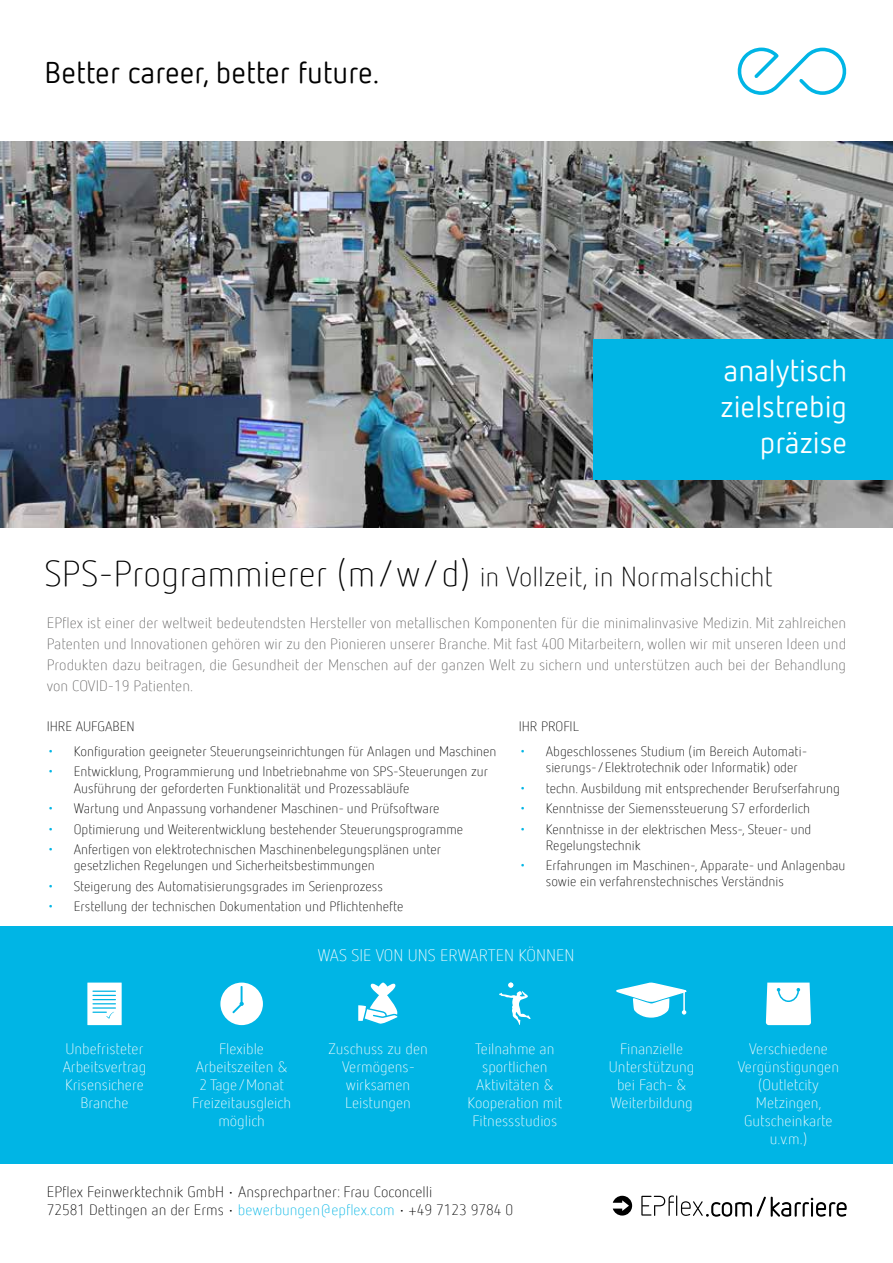
<style>
.page{position:relative;width:893px;height:1263px;background:#fff}
.page>*{position:absolute;margin:0;border:0;box-sizing:border-box;transform-origin:0 0}
.t1{font:30px/36px "Netto Offc Pro";color:#fff;text-align:right}
.t2{font:30px "Netto Offc Pro";color:#000}
.t3{font:300 27px "Netto Offc Pro";color:#000}
.t4{font:300 16.5px "Netto Offc Pro";color:#fff}
.t5{font:300 15px/21px "Netto Offc Pro";color:#646363;text-align:justify}
.t6{font:300 15px/18px "Netto Offc Pro";color:#fff;text-align:center}
.t7{font:300 15px/18px "Netto Offc Pro";color:#000}
.t8{font:15px "Netto Offc Pro";color:#00b5e5}
.t9{font:300 13.5px/16.2px "Netto Offc Pro";color:#000}
.s1{font-size:36px}
.s2{font-size:13.5px}
.s3{color:#00b5e5}
</style>
<div class="page">
<svg style="left:737px;top:48px;width:110px;height:47px"></svg>
<div style="left:0;top:926px;width:893px;height:237px;background:#00b5e5"></div>
<svg style="left:87px;top:982px;width:35px;height:43px;background:#d9f3fa"></svg>
<svg style="left:220px;top:982px;width:43px;height:43px"></svg>
<svg style="left:358px;top:982px;width:40px;height:42px"></svg>
<svg style="left:499px;top:982px;width:32px;height:43px"></svg>
<svg style="left:766px;top:982px;width:45px;height:43px;background:#ebf9fc"></svg>
<svg style="left:641px;top:1195px;width:205px;height:21px"></svg>
<svg style="left:613px;top:1196px;width:19px;height:19px"></svg>
<svg style="left:616px;top:982px;width:71px;height:36px"></svg>
<img style="left:0;top:141px;width:893px;height:386px">
<div style="left:594px;top:339px;width:299px;height:140px;background:#00b5e5"></div>
<h1 class="t2" style="left:45px;top:53px;width:336px">Better career, better future.</h1>
<h1 class="t1" style="left:720px;top:351px;width:128px">analytisch zielstrebig präzise</h1>
<h2 class="t3" style="left:45px;top:560px;width:730px"><span class="s1">SPS-Programmierer (m/w/d)</span> in Vollzeit, in Normalschicht</h2>
<p class="t5" style="left:47px;top:612px;width:801px">EPflex ist einer der weltweit bedeutendsten Hersteller von metallischen Komponenten für die minimalinvasive Medizin. Mit zahlreichen Patenten und Innovationen gehören wir zu den Pionieren unserer Branche. Mit fast 400 Mitarbeitern, wollen wir mit unseren Ideen und Produkten dazu beitragen, die Gesundheit der Menschen auf der ganzen Welt zu sichern und unterstützen auch bei der Behandlung von COVID-19 Patienten.</p>
<p class="t9" style="left:47px;top:718px;width:90px">IHRE AUFGABEN</p>
<p class="t8" style="left:47px;top:741px;width:9px">∙</p>
<p class="t9" style="left:74px;top:743px;width:424px">Konfiguration geeigneter Steuerungseinrichtungen für Anlagen und Maschinen</p>
<p class="t8" style="left:47px;top:761px;width:9px">∙</p>
<p class="t9" style="left:74px;top:763px;width:416px">Entwicklung, Programmierung und Inbetriebnahme von SPS-Steuerungen zur<br>Ausführung der geforderten Funktionalität und Prozessabläufe</p>
<p class="t8" style="left:47px;top:798px;width:9px">∙</p>
<p class="t9" style="left:74px;top:800px;width:367px">Wartung und Anpassung vorhandener Maschinen- und Prüfsoftware</p>
<p class="t8" style="left:47px;top:819px;width:9px">∙</p>
<p class="t9" style="left:74px;top:820px;width:391px">Optimierung und Weiterentwicklung bestehender Steuerungsprogramme</p>
<p class="t8" style="left:47px;top:839px;width:9px">∙</p>
<p class="t9" style="left:74px;top:841px;width:369px">Anfertigen von elektrotechnischen Maschinenbelegungsplänen unter gesetzlichen Regelungen und Sicherheitsbestimmungen</p>
<p class="t8" style="left:47px;top:876px;width:9px">∙</p>
<p class="t9" style="left:74px;top:877px;width:311px">Steigerung des Automatisierungsgrades im Serienprozess</p>
<p class="t8" style="left:47px;top:896px;width:9px">∙</p>
<p class="t9" style="left:74px;top:898px;width:331px">Erstellung der technischen Dokumentation und Pflichtenhefte</p>
<p class="t9" style="left:519px;top:718px;width:62px">IHR PROFIL</p>
<p class="t8" style="left:519px;top:741px;width:9px">∙</p>
<p class="t9" style="left:546px;top:743px;width:263px">Abgeschlossenes Studium (im Bereich Automati&shy;sierungs-/Elektrotechnik oder Informatik) oder</p>
<p class="t8" style="left:519px;top:778px;width:9px">∙</p>
<p class="t9" style="left:546px;top:779px;width:296px">techn. Ausbildung mit entsprechender Berufserfahrung</p>
<p class="t8" style="left:519px;top:798px;width:9px">∙</p>
<p class="t9" style="left:546px;top:800px;width:266px">Kenntnisse der Siemenssteuerung S7 erforderlich</p>
<p class="t8" style="left:519px;top:819px;width:9px">∙</p>
<p class="t9" style="left:546px;top:820px;width:267px">Kenntnisse in der elektrischen Mess-, Steuer- und<br>Regelungstechnik</p>
<p class="t8" style="left:519px;top:855px;width:9px">∙</p>
<p class="t9" style="left:546px;top:857px;width:301px">Erfahrungen im Maschinen-, Apparate- und Anlagenbau sowie ein verfahrenstechnisches Verständnis</p>
<p class="t4" style="left:318px;top:944px;width:258px">WAS SIE VON UNS ERWARTEN KÖNNEN</p>
<p class="t6" style="left:63px;top:1039px;width:85px">Unbefristeter<br>Arbeitsvertrag<br>Krisensichere<br>Branche</p>
<p class="t6" style="left:192px;top:1039px;width:101px">Flexible<br>Arbeitszeiten &amp;<br>2 Tage/Monat<br>Freizeitausgleich möglich</p>
<p class="t6" style="left:328px;top:1039px;width:101px">Zuschuss zu den<br>Vermögens&shy;wirksamen<br>Leistungen</p>
<p class="t6" style="left:468px;top:1039px;width:96px">Teilnahme an sportlichen<br>Aktivitäten &amp;<br>Kooperation mit<br>Fitnessstudios</p>
<p class="t6" style="left:609px;top:1039px;width:87px">Finanzielle<br>Unterstützung bei Fach- &amp;<br>Weiterbildung</p>
<p class="t6" style="left:738px;top:1039px;width:103px">Verschiedene<br>Vergünstigungen (Outletcity<br>Metzingen,<br>Gutscheinkarte u.v.m.)</p>
<p class="t7" style="left:47px;top:1182px;width:468px">EPflex Feinwerktechnik GmbH <span class="s2">∙</span> Ansprechpartner: Frau Coconcelli<br>72581 Dettingen an der Erms <span class="s2">∙</span> <span class="s3">bewerbungen@epflex.com</span> <span class="s2">∙</span> +49 7123 9784 0</p>
</div>
